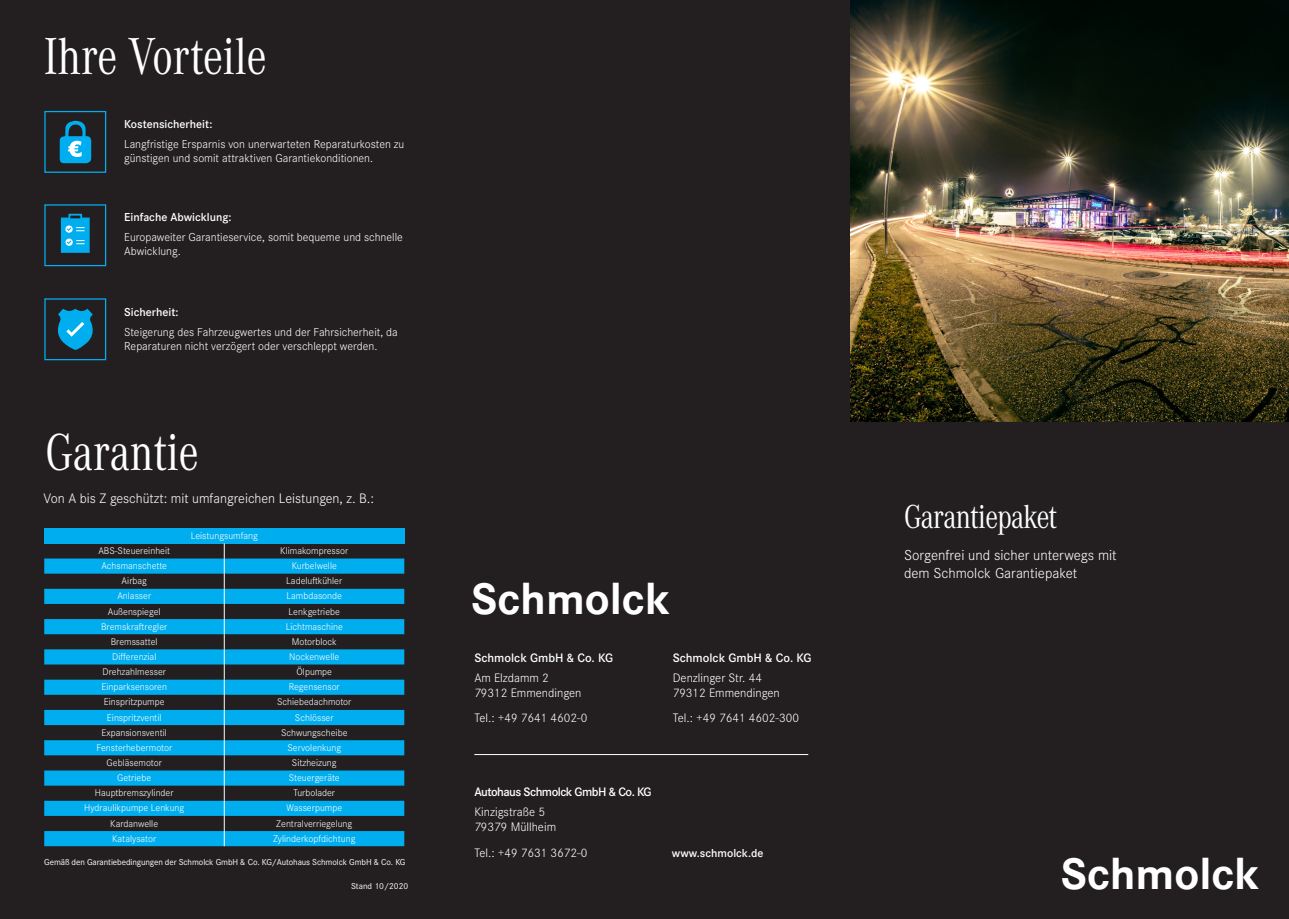
<style>
.page{position:relative;width:1289px;height:919px;background:#fff}
.page>*{position:absolute;margin:0;border:0;box-sizing:border-box;transform-origin:0 0}
.t1{font:54px "Daimler CA Pro";color:#fff;scale:.8 1}
.t2{font:700 46.5px "Corporate S";color:#fff}
.t3{font:34.5px "Daimler CA Pro";letter-spacing:-.02em;color:#fff;scale:.8 1}
.t4{font:300 15px "Daimler CS Pro";color:#fff}
.t5{font:300 14.25px "Daimler CS Pro";color:#fff}
.t6{font:300 12.75px "Daimler CS Pro";color:#fff}
.t7{font:600 12.75px "Daimler CS Pro";letter-spacing:-.005em;color:#fff}
.t8{font:600 12.75px "Daimler CS Pro";letter-spacing:-.04em;color:#fff}
.t9{font:300 12px/14.4px "Daimler CS Pro";color:#fff}
.t10{font:600 12px "Daimler CS Pro";color:#fff}
.t11{font:300 10.05px "Daimler CS Pro";color:#fff}
.t12{font:9px "Daimler CS Pro";letter-spacing:-.01em;color:#fff}
</style>
<div class="page">
<div style="left:0;top:0;width:1288px;height:918px;background:#231f20"></div>
<svg style="left:60px;top:217px;width:30px;height:36px"></svg>
<div style="left:44px;top:204px;width:62px;height:62px;border:1px solid #00aeef"></div>
<div style="left:68px;top:214px;width:14px;height:8px;border:2px solid #00aeef"></div>
<div style="left:44px;top:298px;width:62px;height:62px;border:1px solid #00aeef"></div>
<svg style="left:57px;top:308px;width:36px;height:42px"></svg>
<div style="left:44px;top:111px;width:62px;height:62px;border:1px solid #00aeef"></div>
<svg style="left:59px;top:121px;width:33px;height:42px"></svg>
<div style="left:44px;top:528px;width:360px;height:15px;background:#00aeef"></div>
<svg style="left:44px;top:558px;width:360px;height:288px"></svg>
<svg style="left:224px;top:543px;width:1px;height:303px"></svg>
<img style="left:850px;top:0;width:438px;height:421px">
<hr style="left:474px;top:754px;width:334px;height:1px;background:#fff">
<p class="t1" style="left:44px;top:19px;width:279px">Ihre Vorteile</p>
<p class="t10" style="left:124px;top:115px;width:90px">Kostensicherheit:</p>
<p class="t9" style="left:124px;top:136px;width:282px">Langfristige Ersparnis von unerwarteten Reparaturkosten zu günstigen und somit attraktiven Garantiekonditionen.</p>
<p class="t10" style="left:124px;top:208px;width:109px">Einfache Abwicklung:</p>
<p class="t9" style="left:124px;top:229px;width:280px">Europaweiter Garantieservice, somit bequeme und schnelle<br>Abwicklung.</p>
<p class="t10" style="left:124px;top:303px;width:56px">Sicherheit:</p>
<p class="t9" style="left:124px;top:324px;width:275px">Steigerung des Fahrzeugwertes und der Fahrsicherheit, da<br>Reparaturen nicht verzögert oder verschleppt werden.</p>
<p class="t1" style="left:45px;top:415px;width:193px">Garantie</p>
<p class="t5" style="left:44px;top:488px;width:332px">Von A bis Z geschützt: mit umfangreichen Leistungen, z. B.:</p>
<p class="t11" style="left:191px;top:528px;width:69px">Leistungsumfang</p>
<p class="t11" style="left:98px;top:543px;width:73px">ABS-Steuereinheit</p>
<p class="t11" style="left:280px;top:543px;width:70px">Klimakompressor</p>
<p class="t11" style="left:101px;top:558px;width:67px">Achsmanschette</p>
<p class="t11" style="left:292px;top:558px;width:47px">Kurbelwelle</p>
<p class="t11" style="left:122px;top:574px;width:27px">Airbag</p>
<p class="t11" style="left:286px;top:574px;width:57px">Ladeluftkühler</p>
<p class="t11" style="left:117px;top:589px;width:35px">Anlasser</p>
<p class="t11" style="left:286px;top:589px;width:57px">Lambdasonde</p>
<p class="t11" style="left:108px;top:604px;width:54px">Außenspiegel</p>
<p class="t11" style="left:288px;top:604px;width:53px">Lenkgetriebe</p>
<p class="t11" style="left:101px;top:619px;width:68px">Bremskraftregler</p>
<p class="t11" style="left:286px;top:619px;width:59px">Lichtmaschine</p>
<p class="t11" style="left:111px;top:634px;width:48px">Bremssattel</p>
<p class="t11" style="left:292px;top:634px;width:46px">Motorblock</p>
<p class="t11" style="left:112px;top:649px;width:46px">Differenzial</p>
<p class="t11" style="left:289px;top:649px;width:52px">Nockenwelle</p>
<p class="t11" style="left:102px;top:664px;width:65px">Drehzahlmesser</p>
<p class="t11" style="left:296px;top:664px;width:37px">Ölpumpe</p>
<p class="t11" style="left:101px;top:680px;width:67px">Einparksensoren</p>
<p class="t11" style="left:289px;top:680px;width:52px">Regensensor</p>
<p class="t11" style="left:104px;top:695px;width:62px">Einspritzpumpe</p>
<p class="t11" style="left:277px;top:695px;width:76px">Schiebedachmotor</p>
<p class="t11" style="left:107px;top:710px;width:56px">Einspritzventil</p>
<p class="t11" style="left:295px;top:710px;width:40px">Schlösser</p>
<p class="t11" style="left:101px;top:725px;width:67px">Expansionsventil</p>
<p class="t11" style="left:281px;top:725px;width:68px">Schwungscheibe</p>
<p class="t11" style="left:96px;top:740px;width:77px">Fensterhebermotor</p>
<p class="t11" style="left:287px;top:740px;width:55px">Servolenkung</p>
<p class="t11" style="left:107px;top:755px;width:57px">Gebläsemotor</p>
<p class="t11" style="left:292px;top:755px;width:46px">Sitzheizung</p>
<p class="t11" style="left:117px;top:770px;width:35px">Getriebe</p>
<p class="t11" style="left:289px;top:770px;width:52px">Steuergeräte</p>
<p class="t11" style="left:95px;top:785px;width:80px">Hauptbremszylinder</p>
<p class="t11" style="left:293px;top:785px;width:43px">Turbolader</p>
<p class="t11" style="left:84px;top:801px;width:102px">Hydraulikpumpe Lenkung</p>
<p class="t11" style="left:286px;top:801px;width:57px">Wasserpumpe</p>
<p class="t11" style="left:110px;top:816px;width:49px">Kardanwelle</p>
<p class="t11" style="left:276px;top:816px;width:78px">Zentralverriegelung</p>
<p class="t11" style="left:112px;top:831px;width:46px">Katalysator</p>
<p class="t11" style="left:273px;top:831px;width:84px">Zylinderkopfdichtung</p>
<p class="t12" style="left:44px;top:855px;width:363px">Gemäß den Garantiebedingungen der Schmolck GmbH &amp; Co. KG/Autohaus Schmolck GmbH &amp; Co. KG</p>
<p class="t12" style="left:351px;top:879px;width:59px">Stand 10/2020</p>
<p class="t2" style="left:471px;top:571px;width:200px">Schmolck</p>
<p class="t7" style="left:474px;top:648px;width:140px">Schmolck GmbH &amp; Co. KG</p>
<p class="t6" style="left:474px;top:668px;width:76px">Am Elzdamm 2</p>
<p class="t6" style="left:474px;top:683px;width:109px">79312 Emmendingen</p>
<p class="t6" style="left:474px;top:709px;width:114px">Tel.: +49 7641 4602-0</p>
<p class="t7" style="left:672px;top:648px;width:140px">Schmolck GmbH &amp; Co. KG</p>
<p class="t6" style="left:672px;top:668px;width:91px">Denzlinger Str. 44</p>
<p class="t6" style="left:672px;top:683px;width:109px">79312 Emmendingen</p>
<p class="t6" style="left:672px;top:709px;width:128px">Tel.: +49 7641 4602-300</p>
<p class="t8" style="left:474px;top:782px;width:179px">Autohaus Schmolck GmbH &amp; Co. KG</p>
<p class="t6" style="left:474px;top:802px;width:72px">Kinzigstraße 5</p>
<p class="t6" style="left:474px;top:817px;width:83px">79379 Müllheim</p>
<p class="t6" style="left:474px;top:843px;width:114px">Tel.: +49 7631 3672-0</p>
<p class="t10" style="left:672px;top:843px;width:93px">www.schmolck.de</p>
<p class="t3" style="left:904px;top:493px;width:193px">Garantiepaket</p>
<p class="t4" style="left:904px;top:544px;width:214px">Sorgenfrei und sicher unterwegs mit</p>
<p class="t4" style="left:904px;top:562px;width:175px">dem Schmolck Garantiepaket</p>
<p class="t2" style="left:1060px;top:847px;width:200px">Schmolck</p>
</div>
